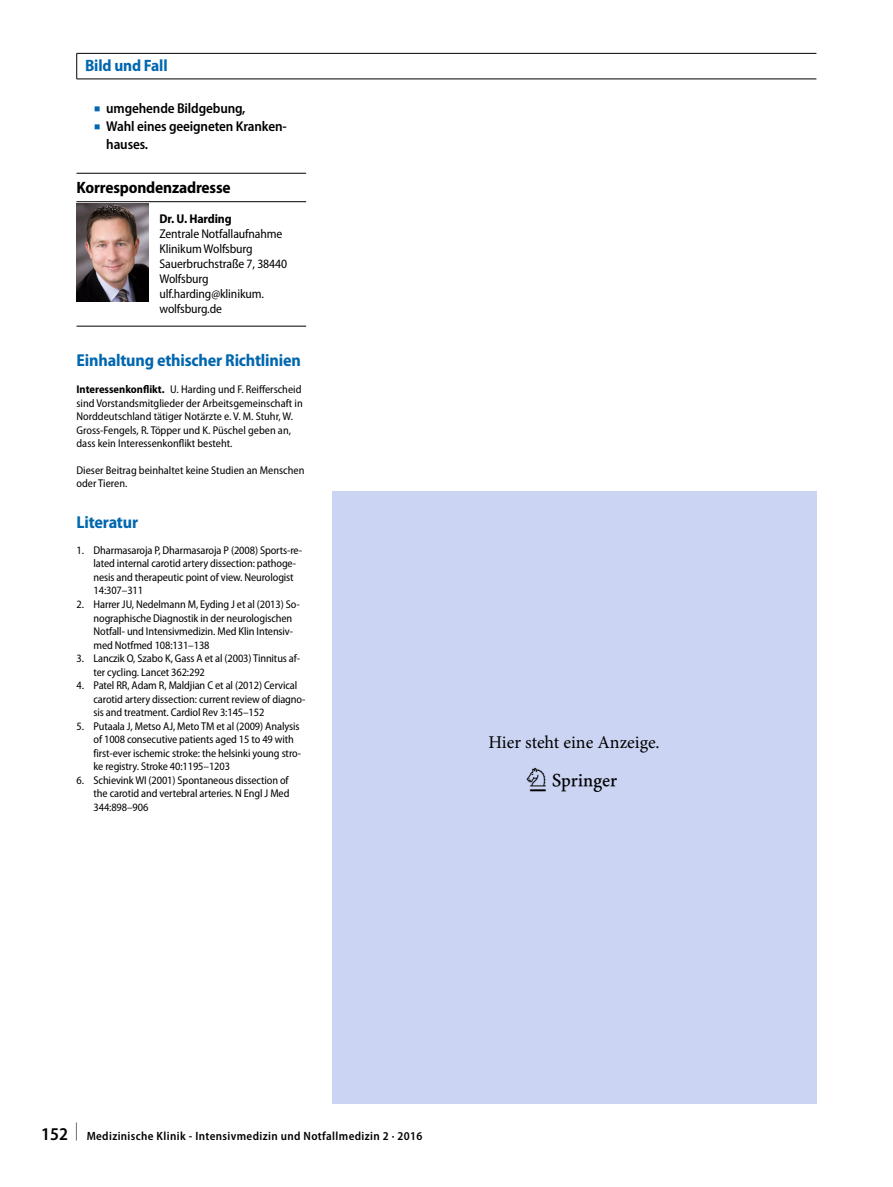
<style>
.page{position:relative;width:893px;height:1187px;background:#fff}
.page>*{position:absolute;margin:0;border:0;box-sizing:border-box;transform-origin:0 0}
.t1{font:33px "Springnew";color:#000}
.t2{font:18px "Minion Pro";color:#000}
.t3{font:700 semi-condensed 17.25px "Myriad Pro";letter-spacing:-.01em;color:#0067af}
.t4{font:700 semi-condensed 16.5px "Myriad Pro";letter-spacing:-.01em;color:#000}
.t5{font:16.5px "Myriad Pro Bold Semi Cn 2";letter-spacing:-.01em;color:#0067af}
.t6{font:600 semi-condensed 14.25px "Myriad Pro";letter-spacing:-.01em;color:#000}
.t7{font:semi-condensed 12.75px/15px "Myriad Pro";letter-spacing:-.01em;color:#000}
.t8{font:700 semi-condensed 12.75px "Myriad Pro";letter-spacing:-.01em;color:#000}
.t9{font:12px "Myriad Pro Semibold Semi Cn 2";letter-spacing:.03em;color:#000}
.t10{font:semi-condensed 11.25px/13.5px "Myriad Pro";letter-spacing:-.01em;color:#000}
.s1{font-family:"Blik Buttons";font-weight:400;font-stretch:normal;font-size:13.5px;color:#0067af}
.s2{font-weight:700}
.s3{font-family:"Myriad Pro";font-weight:600;font-stretch:semi-condensed;font-size:18px}
</style>
<div class="page">
<hr style="left:77px;top:173px;width:229px;height:1px;background:#000">
<hr style="left:77px;top:201px;width:229px;height:1px;background:#000">
<hr style="left:77px;top:326px;width:229px;height:1px;background:#000">
<img style="left:77px;top:204px;width:72px;height:98px">
<hr style="left:77px;top:53px;width:739px;height:1px;background:#000">
<svg style="left:76px;top:54px;width:1px;height:25px"></svg>
<hr style="left:77px;top:79px;width:739px;height:1px;background:#000">
<div style="left:332px;top:491px;width:484px;height:612px;background:#cbd5f3"></div>
<h3 class="t5" style="left:85px;top:56px;width:84px">Bild und Fall</h3>
<p class="t6" style="left:95px;top:101px;width:152px"><span class="s1">z</span> umgehende Bildgebung,</p>
<p class="t6" style="left:95px;top:119px;width:193px"><span class="s1">z</span> Wahl eines geeigneten Kranken-</p>
<p class="t6" style="left:106px;top:137px;width:43px">hauses.</p>
<h3 class="t4" style="left:77px;top:178px;width:156px">Korrespondenzadresse</h3>
<p class="t8" style="left:159px;top:212px;width:74px">Dr. U. Harding</p>
<p class="t7" style="left:160px;top:227px;width:129px">Zentrale Notfallaufnahme<br>Klinikum Wolfsburg<br>Sauerbruchstraße 7, 38440<br>Wolfsburg ulf.harding@klinikum. wolfsburg.de</p>
<h3 class="t3" style="left:77px;top:350px;width:226px">Einhaltung ethischer Richtlinien</h3>
<p class="t10" style="left:77px;top:383px;width:228px"><span class="s2">Interessenkonflikt.</span> U. Harding und F. Reifferscheid sind Vorstandsmitglieder der Arbeitsgemeinschaft in Norddeutschland tätiger Notärzte e. V. M. Stuhr, W.<br>Gross-Fengels, R. Töpper und K. Püschel geben an, dass kein Interessenkonflikt besteht.</p>
<p class="t10" style="left:77px;top:463px;width:229px">Dieser Beitrag beinhaltet keine Studien an Menschen oder Tieren.</p>
<h3 class="t3" style="left:77px;top:512px;width:63px">Literatur</h3>
<p class="t10" style="left:94px;top:543px;width:210px;text-indent:-17px">1. Dharmasaroja P, Dharmasaroja P (2008) Sports-re&shy;lated internal carotid artery dissection: pathoge&shy;nesis and therapeutic point of view. Neurologist 14:307–311</p>
<p class="t10" style="left:94px;top:597px;width:208px;text-indent:-17px">2. Harrer JU, Nedelmann M, Eyding J et al (2013) So&shy;nographische Diagnostik in der neurologischen Notfall- und Intensivmedizin. Med Klin Intensiv&shy;med Notfmed 108:131–138</p>
<p class="t10" style="left:94px;top:651px;width:208px;text-indent:-17px">3. Lanczik O, Szabo K, Gass A et al (2003) Tinnitus af&shy;ter cycling. Lancet 362:292</p>
<p class="t10" style="left:94px;top:678px;width:213px;text-indent:-17px">4. Patel RR, Adam R, Maldjian C et al (2012) Cervical carotid artery dissection: current review of diagno&shy;sis and treatment. Cardiol Rev 3:145–152</p>
<p class="t10" style="left:94px;top:719px;width:209px;text-indent:-17px">5. Putaala J, Metso AJ, Meto TM et al (2009) Analysis of 1008 consecutive patients aged 15 to 49 with first-ever ischemic stroke: the helsinki young stro&shy;ke registry. Stroke 40:1195–1203</p>
<p class="t10" style="left:94px;top:773px;width:197px;text-align:justify;text-indent:-17px">6. Schievink WI (2001) Spontaneous dissection of the carotid and vertebral arteries. N Engl J Med 344:898–906</p>
<h2 class="t2" style="left:488px;top:730px;width:173px">Hier steht eine Anzeige.</h2>
<h1 class="t1" style="left:530px;top:767px;width:89px">123</h1>
<p class="t9" style="left:41px;top:1129px;width:383px"><span class="s3">152</span> <sup>|</sup> Medizinische Klinik - Intensivmedizin und Notfallmedizin 2 · 2016</p>
</div>
